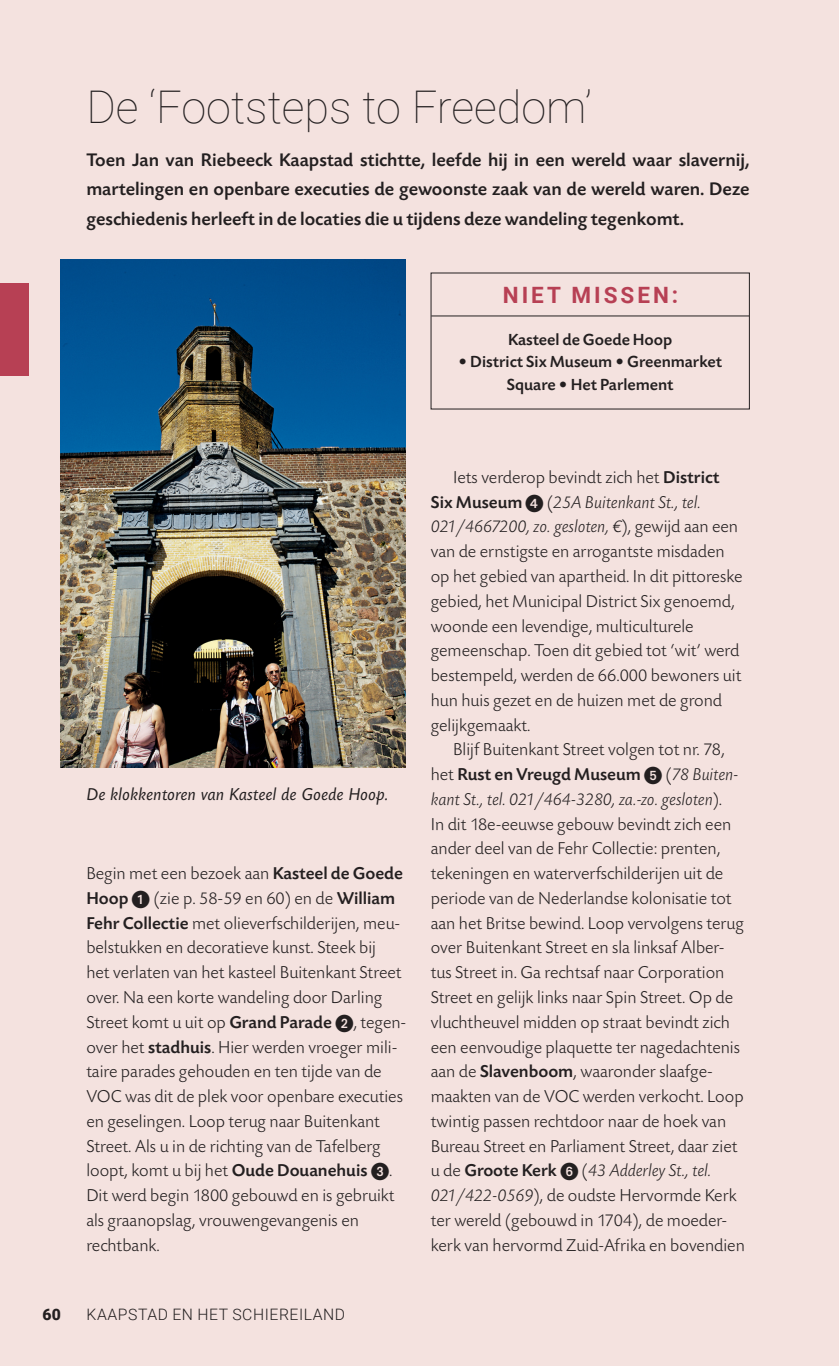
<style>
.page{position:relative;width:839px;height:1366px;background:#fff}
.page>*{position:absolute;margin:0;border:0;box-sizing:border-box;transform-origin:0 0}
.t1{font:100 45px "Roboto";color:#231f20}
.t2{font:700 22.5px "Roboto";letter-spacing:.135em;color:#b74054}
.t3{font:500 19.12px/29.2px "Today SBOP";color:#231f20;text-align:justify}
.t4{font:300 18px/24.8px "Today SBOP";color:#231f20}
.t5{font:italic 18px "Today SBOP";color:#231f20}
.t6{font:500 16.88px/22.5px "Today SBOP";color:#231f20;text-align:center}
.t7{font:300 15.75px "Roboto";color:#231f20}
.t8{font:900 15.75px "Roboto";color:#231f20}
.s1{font-weight:500}
.s2{font-family:"European Pi One";font-weight:400}
.s3{font-style:italic}
</style>
<div class="page">
<div style="left:0;top:0;width:839px;height:1365px;background:#f4e2df"></div>
<img style="left:61px;top:260px;width:344px;height:508px">
<hr style="left:431px;top:315px;width:318px;height:1px;background:#231f20">
<div style="left:0;top:283px;width:29px;height:92px;background:#b74054"></div>
<h1 class="t1" style="left:86px;top:76px;width:507px">De ‘Footsteps to Freedom’</h1>
<p class="t3" style="left:86px;top:146px;width:665px">Toen Jan van Riebeeck Kaapstad stichtte, leefde hij in een wereld waar slavernij, martelingen en openbare executies de gewoonste zaak van de wereld waren. Deze geschiedenis herleeft in de locaties die u tijdens deze wandeling tegenkomt.</p>
<p class="t2" style="left:503px;top:279px;width:177px">NIET MISSEN:</p>
<p class="t6" style="left:508px;top:328px;width:166px">Kasteel de Goede Hoop</p>
<p class="t6" style="left:458px;top:351px;width:266px">• District Six Museum • Greenmarket<br>Square • Het Parlement</p>
<p class="t5" style="left:86px;top:784px;width:304px">De klokkentoren van Kasteel de Goede Hoop.</p>
<p class="t4" style="left:86px;top:861px;width:322px">Begin met een bezoek aan <span class="s1">Kasteel de Goede Hoop</span> <span class="s2">1</span> (zie p. 58-59 en 60) en de <span class="s1">William Fehr Collectie</span> met olieverfschilderijen, meu&shy;belstukken en decoratieve kunst. Steek bij<br>het verlaten van het kasteel Buitenkant Street over. Na een korte wandeling door Darling Street komt u uit op <span class="s1">Grand Parade</span> <span class="s2">2</span>, tegen&shy;over het <span class="s1">stadhuis</span>. Hier werden vroeger mili&shy;taire parades gehouden en ten tijde van de VOC was dit de plek voor openbare executies en geselingen. Loop terug naar Buitenkant Street. Als u in de richting van de Tafelberg loopt, komt u bij het <span class="s1">Oude Douanehuis</span> <span class="s2">3</span>.<br>Dit werd begin 1800 gebouwd en is gebruikt als graanopslag, vrouwengevangenis en rechtbank.</p>
<p class="t8" style="left:43px;top:1303px;width:20px">60</p>
<p class="t7" style="left:87px;top:1303px;width:22px">KAAPSTAD</p>
<p class="t7" style="left:172px;top:1303px;width:36px">EN HET</p>
<p class="t7" style="left:232px;top:1303px;width:11px">SCH</p>
<p class="t7" style="left:265px;top:1303px;width:15px">IERE</p>
<p class="t7" style="left:299px;top:1303px;width:16px">ILAND</p>
<p class="t7" style="left:97px;top:1303px;width:11px">AA</p>
<p class="t7" style="left:270px;top:1303px;width:10px">E</p>
<p class="t4" style="left:431px;top:465px;width:313px;text-indent:22px">Iets verderop bevindt zich het <span class="s1">District Six Museum</span> <span class="s2">4</span> (<span class="s3">25A Buitenkant St., tel.<br>021/4667200, zo. gesloten, €</span>), gewijd aan een van de ernstigste en arrogantste misdaden op het gebied van apartheid. In dit pittoreske gebied, het Municipal District Six genoemd, woonde een levendige, multiculturele gemeenschap. Toen dit gebied tot ‘wit’ werd bestempeld, werden de 66.000 bewoners uit hun huis gezet en de huizen met de grond gelijkgemaakt.</p>
<p class="t4" style="left:431px;top:738px;width:316px;text-indent:22px">Blijf Buitenkant Street volgen tot nr. 78, het <span class="s1">Rust en Vreugd Museum</span> <span class="s2">5</span> (<span class="s3">78 Buiten&shy;kant St., tel. 021/464-3280, za.-zo. gesloten</span>).<br>In dit 18e-eeuwse gebouw bevindt zich een ander deel van de Fehr Collectie: prenten, tekeningen en waterverfschilderijen uit de periode van de Nederlandse kolonisatie tot aan het Britse bewind. Loop vervolgens terug over Buitenkant Street en sla linksaf Alber&shy;tus Street in. Ga rechtsaf naar Corporation Street en gelijk links naar Spin Street. Op de vluchtheuvel midden op straat bevindt zich een eenvoudige plaquette ter nagedachtenis aan de <span class="s1">Slavenboom</span>, waaronder slaafge&shy;maakten van de VOC werden verkocht. Loop twintig passen rechtdoor naar de hoek van Bureau Street en Parliament Street, daar ziet u de <span class="s1">Groote Kerk</span> <span class="s2">6</span> (<span class="s3">43 Adderley St., tel.<br>021/422-0569</span>), de oudste Hervormde Kerk ter wereld (gebouwd in 1704), de moeder&shy;kerk van hervormd Zuid-Afrika en bovendien</p>
</div>
